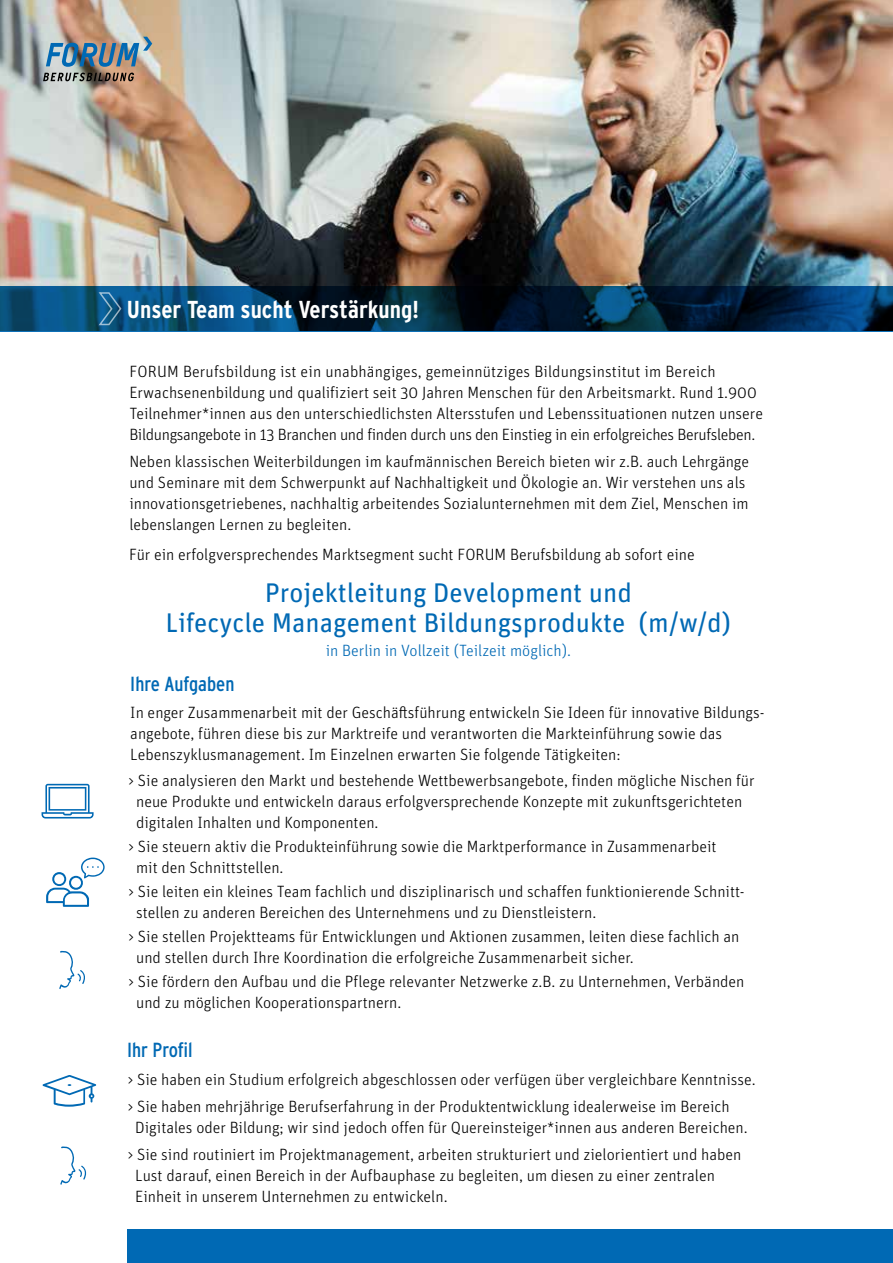
<style>
.page{position:relative;width:893px;height:1263px;background:#fff}
.page>*{position:absolute;margin:0;border:0;box-sizing:border-box;transform-origin:0 0}
.t1{font:27px/30px "Unit OT";color:#0069b4;text-align:center}
.t2{font:700 condensed 24.45px "Interstate";color:#fff}
.t3{font:condensed 20.4px "Interstate";color:#0069b4}
.t4{font:300 16.35px/21px "Unit OT";color:#000}
.t5{font:300 16.35px "Unit OT";color:#0069b4}
</style>
<div class="page">
<img style="left:0;top:0;width:893px;height:286px">
<svg style="left:0;top:286px;width:893px;height:45px;background:#04304f"></svg>
<svg style="left:97px;top:291px;width:25px;height:35px"></svg>
<svg style="left:46px;top:857px;width:59px;height:50px"></svg>
<svg style="left:42px;top:784px;width:52px;height:34px"></svg>
<svg style="left:59px;top:950px;width:26px;height:39px"></svg>
<svg style="left:43px;top:73px;width:91px;height:8px"></svg>
<img style="left:46px;top:37px;width:106px;height:30px">
<svg style="left:42px;top:1075px;width:54px;height:32px"></svg>
<div style="left:128px;top:1229px;width:765px;height:34px;background:#0069b4"></div>
<svg style="left:60px;top:1146px;width:27px;height:39px"></svg>
<h2 class="t2" style="left:127px;top:294px;width:294px">Unser Team sucht Verstärkung!</h2>
<p class="t4" style="left:129px;top:360px;width:635px">FORUM Berufsbildung ist ein unabhängiges, gemeinnütziges Bildungsinstitut im Bereich Erwachsenenbildung und qualifiziert seit 30 Jahren Menschen für den Arbeitsmarkt. Rund 1.900<br>Teilnehmer*innen aus den unterschiedlichsten Altersstufen und Lebenssituationen nutzen unsere Bildungsangebote in 13 Branchen und finden durch uns den Einstieg in ein erfolgreiches Berufsleben.</p>
<p class="t4" style="left:129px;top:450px;width:621px">Neben klassischen Weiterbildungen im kaufmännischen Bereich bieten wir z.B. auch Lehrgänge und Seminare mit dem Schwerpunkt auf Nachhaltigkeit und Ökologie an. Wir verstehen uns als innovationsgetriebenes, nachhaltig arbeitendes Sozialunternehmen mit dem Ziel, Menschen im lebenslangen Lernen zu begleiten.</p>
<p class="t4" style="left:129px;top:544px;width:567px">Für ein erfolgversprechendes Marktsegment sucht FORUM Berufsbildung ab sofort eine</p>
<h1 class="t1" style="left:166px;top:577px;width:567px">Projektleitung Development und<br>Lifecycle Management Bildungsprodukte (m/w/d)</h1>
<p class="t5" style="left:326px;top:641px;width:247px">in Berlin in Vollzeit (Teilzeit möglich).</p>
<p class="t3" style="left:130px;top:671px;width:106px">Ihre Aufgaben</p>
<p class="t4" style="left:130px;top:702px;width:636px">In enger Zusammenarbeit mit der Geschäftsführung entwickeln Sie Ideen für innovative Bildungs&shy;angebote, führen diese bis zur Marktreife und verantworten die Markteinführung sowie das<br>Lebenszyklusmanagement. Im Einzelnen erwarten Sie folgende Tätigkeiten:</p>
<p class="t4" style="left:136px;top:770px;width:620px;text-indent:-8px">&gt; Sie analysieren den Markt und bestehende Wettbewerbsangebote, finden mögliche Nischen für neue Produkte und entwickeln daraus erfolgversprechende Konzepte mit zukunftsgerichteten digitalen Inhalten und Komponenten.</p>
<p class="t4" style="left:136px;top:836px;width:582px;text-indent:-8px">&gt; Sie steuern aktiv die Produkteinführung sowie die Marktperformance in Zusammenarbeit mit den Schnittstellen.</p>
<p class="t4" style="left:136px;top:881px;width:610px;text-indent:-8px">&gt; Sie leiten ein kleines Team fachlich und disziplinarisch und schaffen funktionierende Schnitt&shy;stellen zu anderen Bereichen des Unternehmens und zu Dienstleistern.</p>
<p class="t4" style="left:136px;top:926px;width:605px;text-indent:-8px">&gt; Sie stellen Projektteams für Entwicklungen und Aktionen zusammen, leiten diese fachlich an und stellen durch Ihre Koordination die erfolgreiche Zusammenarbeit sicher.</p>
<p class="t4" style="left:136px;top:971px;width:610px;text-indent:-8px">&gt; Sie fördern den Aufbau und die Pflege relevanter Netzwerke z.B. zu Unternehmen, Verbänden und zu möglichen Kooperationspartnern.</p>
<p class="t3" style="left:127px;top:1037px;width:67px">Ihr Profil</p>
<p class="t4" style="left:128px;top:1066px;width:629px;line-height:27px">&gt; Sie haben ein Studium erfolgreich abgeschlossen oder verfügen über vergleichbare Kenntnisse. &gt; Sie haben mehrjährige Berufserfahrung in der Produktentwicklung idealerweise im Bereich</p>
<p class="t4" style="left:128px;top:1114px;width:621px;line-height:27px;text-align:center">Digitales oder Bildung; wir sind jedoch offen für Quereinsteiger*innen aus anderen Bereichen. &gt; Sie sind routiniert im Projektmanagement, arbeiten strukturiert und zielorientiert und haben</p>
<p class="t4" style="left:135px;top:1165px;width:581px">Lust darauf, einen Bereich in der Aufbauphase zu begleiten, um diesen zu einer zentralen<br>Einheit in unserem Unternehmen zu entwickeln.</p>
</div>
